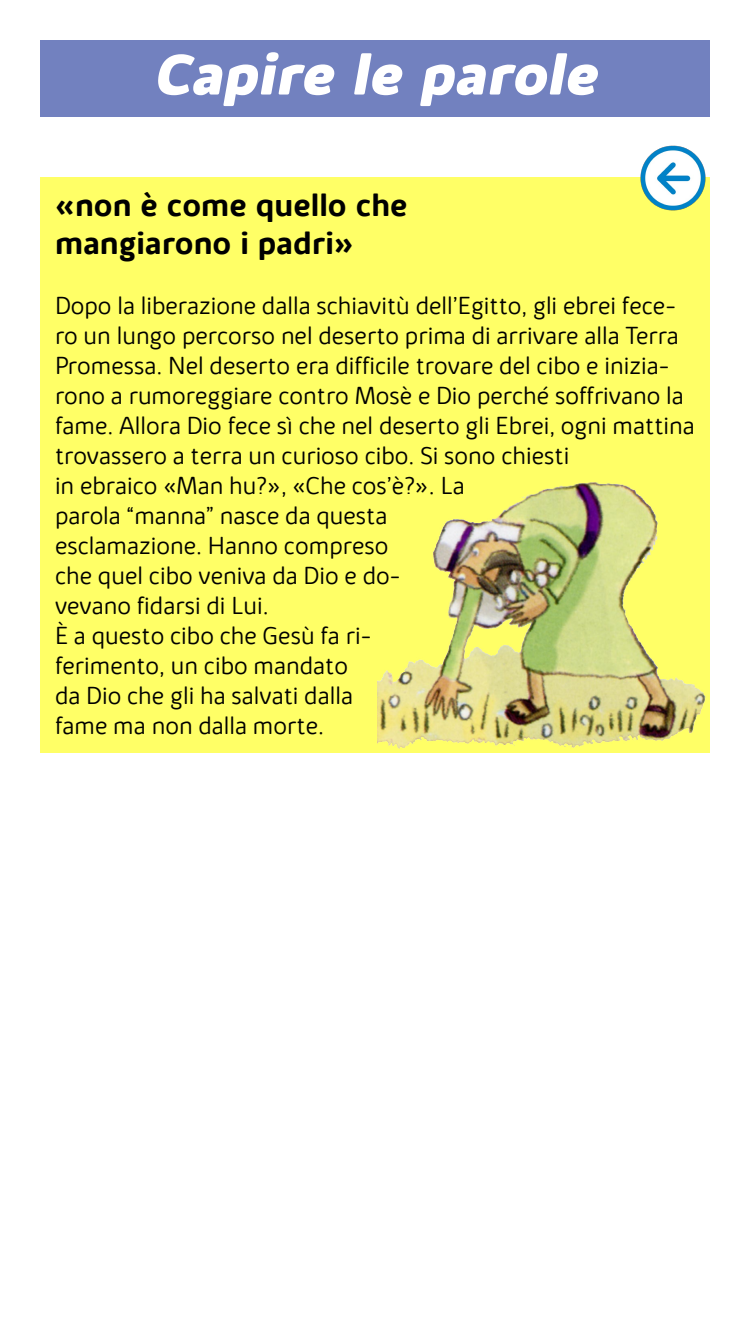
<style>
.page{position:relative;width:750px;height:1334px;background:#fff}
.page>*{position:absolute;margin:0;border:0;box-sizing:border-box;transform-origin:0 0}
.t1{font:italic 700 expanded 58.1px "Kabrio Alternate";color:#fff}
.t2{font:700 32px/38.5px "Kabrio Alternate";color:#000}
.t3{font:300 25px/30px "Kabrio Alternate";color:#000}
</style>
<div class="page">
<div style="left:40px;top:177px;width:670px;height:576px;background:#ff6"></div>
<div style="left:40px;top:40px;width:670px;height:77px;background:#7281bf"></div>
<img style="left:640px;top:145px;width:66px;height:66px">
<img style="left:378px;top:482px;width:327px;height:266px">
<h1 class="t1" style="left:153px;top:37px;width:445px">Capire le parole</h1>
<p class="t2" style="left:55px;top:187px;width:354px">«non è come quello che mangiarono i padri»</p>
<p class="t3" style="left:55px;top:291px;width:641px">Dopo la liberazione dalla schiavitù dell’Egitto, gli ebrei fece&shy;ro un lungo percorso nel deserto prima di arrivare alla Terra Promessa. Nel deserto era difficile trovare del cibo e inizia&shy;rono a rumoreggiare contro Mosè e Dio perché soffrivano la fame. Allora Dio fece sì che nel deserto gli Ebrei, ogni mattina trovassero a terra un curioso cibo. Si sono chiesti<br>in ebraico «Man hu?», «Che cos’è?». La<br>parola “manna” nasce da questa<br>esclamazione. Hanno compreso<br>che quel cibo veniva da Dio e do-<br>vevano fidarsi di Lui.<br>È a questo cibo che Gesù fa ri-<br>ferimento, un cibo mandato<br>da Dio che gli ha salvati dalla<br>fame ma non dalla morte.</p>
</div>
